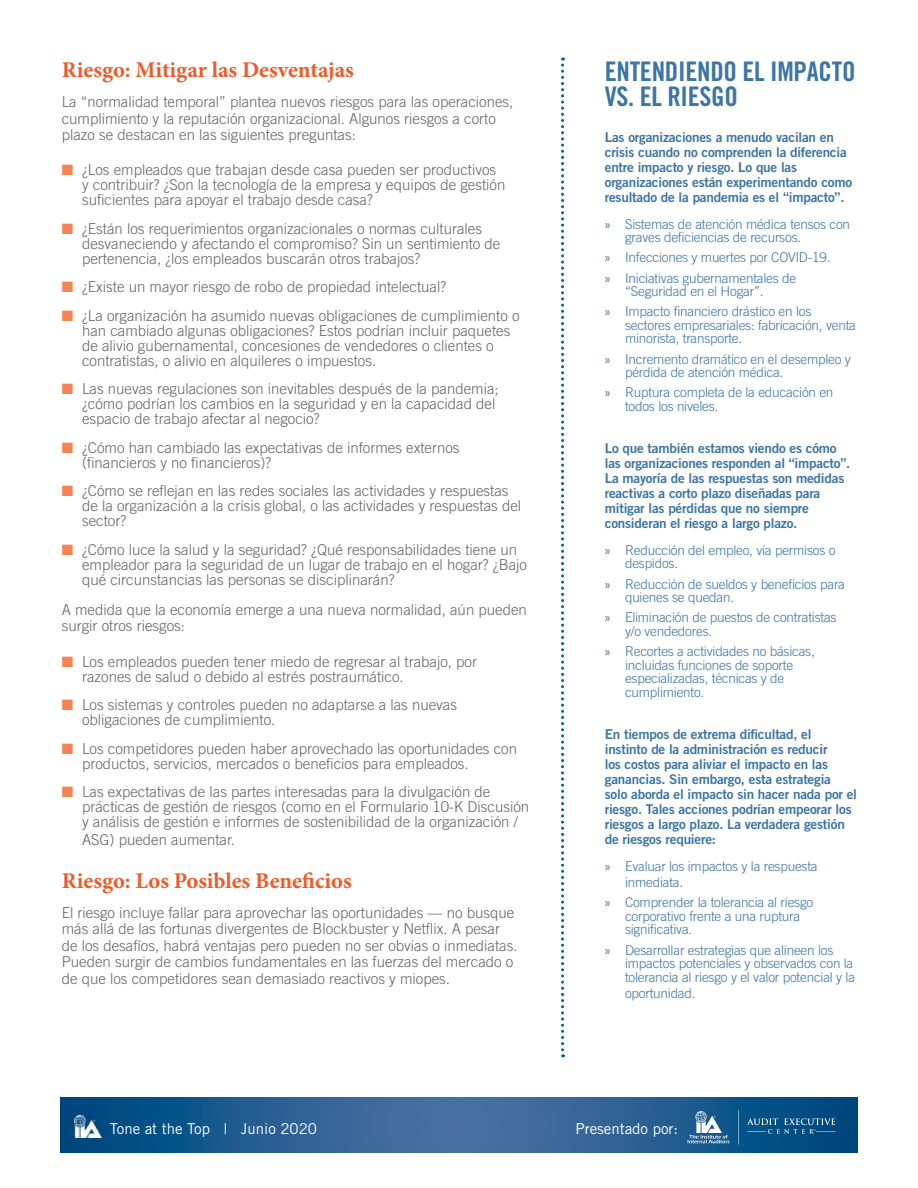
<style>
.page{position:relative;width:918px;height:1188px;background:#fff}
.page>*{position:absolute;margin:0;border:0;box-sizing:border-box;transform-origin:0 0}
.t1{font:27px/25.5px "Trade Gothic Bold Cond Twenty";letter-spacing:-.01em;color:#3c75a6}
.t2{font:700 22.5px "Minion Pro";color:#f15a27}
.t3{font:300 15px/15px "Trade Gothic";color:#636466}
.t4{font:15px "Trade Gothic";color:#fff}
.t5{font:300 13.5px/13.5px "Trade Gothic";letter-spacing:-.015em;color:#3c75a6}
.t6{font:13.5px/15px "Trade Gothic Bold Two";letter-spacing:-.015em;color:#3c75a6}
.s1{color:#f58353}
.s2{font-family:"Myriad Pro";font-weight:400}
</style>
<div class="page">
<svg style="left:60px;top:1098px;width:798px;height:55px;background:#245d91"></svg>
<img style="left:75px;top:1116px;width:26px;height:22px">
<svg style="left:688px;top:1111px;width:42px;height:32px"></svg>
<svg style="left:738px;top:1110px;width:1px;height:34px"></svg>
<svg style="left:747px;top:1118px;width:89px;height:16px"></svg>
<svg style="left:561px;top:58px;width:3px;height:999px"></svg>
<h2 class="t2" style="left:62px;top:54px;width:294px">Riesgo: Mitigar las Desventajas</h2>
<p class="t3" style="left:62px;top:93px;width:453px;line-height:16.5px">La “normalidad temporal” plantea nuevos riesgos para las operaciones, cumplimiento y la reputación organizacional. Algunos riesgos a corto plazo se destacan en las siguientes preguntas:</p>
<p class="t3" style="left:82px;top:162px;width:425px;text-indent:-20px"><span class="s1">■</span> ¿Los empleados que trabajan desde casa pueden ser productivos y contribuir? ¿Son la tecnología de la empresa y equipos de gestión suficientes para apoyar el trabajo desde casa?</p>
<p class="t3" style="left:82px;top:221px;width:420px;text-indent:-20px"><span class="s1">■</span> ¿Están los requerimientos organizacionales o normas culturales desvaneciendo y afectando el compromiso? Sin un sentimiento de pertenencia, ¿los empleados buscarán otros trabajos?</p>
<p class="t3" style="left:62px;top:279px;width:386px"><span class="s1">■</span> ¿Existe un mayor riesgo de robo de propiedad intelectual?</p>
<p class="t3" style="left:82px;top:308px;width:439px;text-indent:-20px"><span class="s1">■</span> ¿La organización ha asumido nuevas obligaciones de cumplimiento o han cambiado algunas obligaciones? Estos podrían incluir paquetes de alivio gubernamental, concesiones de vendedores o clientes o contratistas, o alivio en alquileres o impuestos.</p>
<p class="t3" style="left:82px;top:381px;width:418px;text-indent:-20px"><span class="s1">■</span> Las nuevas regulaciones son inevitables después de la pandemia; ¿cómo podrían los cambios en la seguridad y en la capacidad del espacio de trabajo afectar al negocio?</p>
<p class="t3" style="left:82px;top:440px;width:379px;text-indent:-20px"><span class="s1">■</span> ¿Cómo han cambiado las expectativas de informes externos (financieros y no financieros)?</p>
<p class="t3" style="left:82px;top:483px;width:441px;text-indent:-20px"><span class="s1">■</span> ¿Cómo se reflejan en las redes sociales las actividades y respuestas de la organización a la crisis global, o las actividades y respuestas del sector?</p>
<p class="t3" style="left:82px;top:542px;width:447px;text-indent:-20px"><span class="s1">■</span> ¿Cómo luce la salud y la seguridad? ¿Qué responsabilidades tiene un empleador para la seguridad de un lugar de trabajo en el hogar? ¿Bajo qué circunstancias las personas se disciplinarán?</p>
<p class="t3" style="left:62px;top:601px;width:467px;line-height:16.5px">A medida que la economía emerge a una nueva normalidad, aún pueden surgir otros riesgos:</p>
<p class="t3" style="left:82px;top:654px;width:397px;text-indent:-20px"><span class="s1">■</span> Los empleados pueden tener miedo de regresar al trabajo, por razones de salud o debido al estrés postraumático.</p>
<p class="t3" style="left:82px;top:697px;width:377px;text-indent:-20px"><span class="s1">■</span> Los sistemas y controles pueden no adaptarse a las nuevas obligaciones de cumplimiento.</p>
<p class="t3" style="left:82px;top:741px;width:437px;text-indent:-20px"><span class="s1">■</span> Los competidores pueden haber aprovechado las oportunidades con productos, servicios, mercados o beneficios para empleados.</p>
<p class="t3" style="left:82px;top:784px;width:449px;text-indent:-20px"><span class="s1">■</span> Las expectativas de las partes interesadas para la divulgación de prácticas de gestión de riesgos (como en el Formulario 10-K Discusión y análisis de gestión e informes de sostenibilidad de la organización /</p>
<p class="t3" style="left:82px;top:832px;width:155px">ASG) pueden aumentar.</p>
<h2 class="t2" style="left:62px;top:865px;width:291px">Riesgo: Los Posibles Beneficios</h2>
<p class="t3" style="left:62px;top:904px;width:457px;line-height:16.5px">El riesgo incluye fallar para aprovechar las oportunidades — no busque más allá de las fortunas divergentes de Blockbuster y Netflix. A pesar de los desafíos, habrá ventajas pero pueden no ser obvias o inmediatas.<br>Pueden surgir de cambios fundamentales en las fuerzas del mercado o de que los competidores sean demasiado reactivos y miopes.</p>
<h1 class="t1" style="left:605px;top:58px;width:252px">ENTENDIENDO EL IMPACTO<br>VS. EL RIESGO</h1>
<p class="t6" style="left:605px;top:129px;width:249px">Las organizaciones a menudo vacilan en crisis cuando no comprenden la diferencia entre impacto y riesgo. Lo que las organizaciones están experimentando como resultado de la pandemia es el “impacto”.</p>
<p class="t5" style="left:625px;top:217px;width:227px;text-indent:-20px"><span class="s2">»</span> Sistemas de atención médica tensos con graves deficiencias de recursos.</p>
<p class="t5" style="left:605px;top:247px;width:227px;line-height:20.2px"><span class="s2">»</span> Infecciones y muertes por COVID-19. <span class="s2">»</span> Iniciativas gubernamentales de</p>
<p class="t5" style="left:605px;top:281px;width:208px;line-height:20.2px;text-indent:20px">“Seguridad en el Hogar”.<br><span class="s2">»</span> Impacto financiero drástico en los</p>
<p class="t5" style="left:625px;top:318px;width:232px">sectores empresariales: fabricación, venta minorista, transporte.</p>
<p class="t5" style="left:625px;top:352px;width:227px;text-indent:-20px"><span class="s2">»</span> Incremento dramático en el desempleo y pérdida de atención médica.</p>
<p class="t5" style="left:625px;top:386px;width:210px;text-indent:-20px"><span class="s2">»</span> Ruptura completa de la educación en todos los niveles.</p>
<p class="t6" style="left:605px;top:440px;width:247px">Lo que también estamos viendo es cómo las organizaciones responden al “impacto”.<br>La mayoría de las respuestas son medidas reactivas a corto plazo diseñadas para mitigar las pérdidas que no siempre consideran el riesgo a largo plazo.</p>
<p class="t5" style="left:625px;top:543px;width:212px;text-indent:-20px"><span class="s2">»</span> Reducción del empleo, vía permisos o despidos.</p>
<p class="t5" style="left:625px;top:577px;width:221px;text-indent:-20px"><span class="s2">»</span> Reducción de sueldos y beneficios para quienes se quedan.</p>
<p class="t5" style="left:625px;top:611px;width:213px;text-indent:-20px"><span class="s2">»</span> Eliminación de puestos de contratistas y/o vendedores.</p>
<p class="t5" style="left:625px;top:644px;width:191px;text-indent:-20px"><span class="s2">»</span> Recortes a actividades no básicas, incluidas funciones de soporte especializadas, técnicas y de cumplimiento.</p>
<p class="t6" style="left:605px;top:726px;width:254px">En tiempos de extrema dificultad, el instinto de la administración es reducir<br>los costos para aliviar el impacto en las ganancias. Sin embargo, esta estrategia<br>solo aborda el impacto sin hacer nada por el riesgo. Tales acciones podrían empeorar los riesgos a largo plazo. La verdadera gestión de riesgos requiere:</p>
<p class="t5" style="left:625px;top:857px;width:194px;line-height:16.5px;text-indent:-20px"><span class="s2">»</span> Evaluar los impactos y la respuesta inmediata.</p>
<p class="t5" style="left:625px;top:896px;width:190px;text-indent:-20px"><span class="s2">»</span> Comprender la tolerancia al riesgo corporativo frente a una ruptura significativa.</p>
<p class="t5" style="left:625px;top:943px;width:232px;text-indent:-20px"><span class="s2">»</span> Desarrollar estrategias que alineen los impactos potenciales y observados con la tolerancia al riesgo y el valor potencial y la</p>
<p class="t5" style="left:625px;top:986px;width:72px">oportunidad.</p>
<p class="t4" style="left:110px;top:1120px;width:209px">Tone at the Top | Junio 2020</p>
<p class="t4" style="left:576px;top:1119px;width:104px">Presentado por:</p>
</div>
